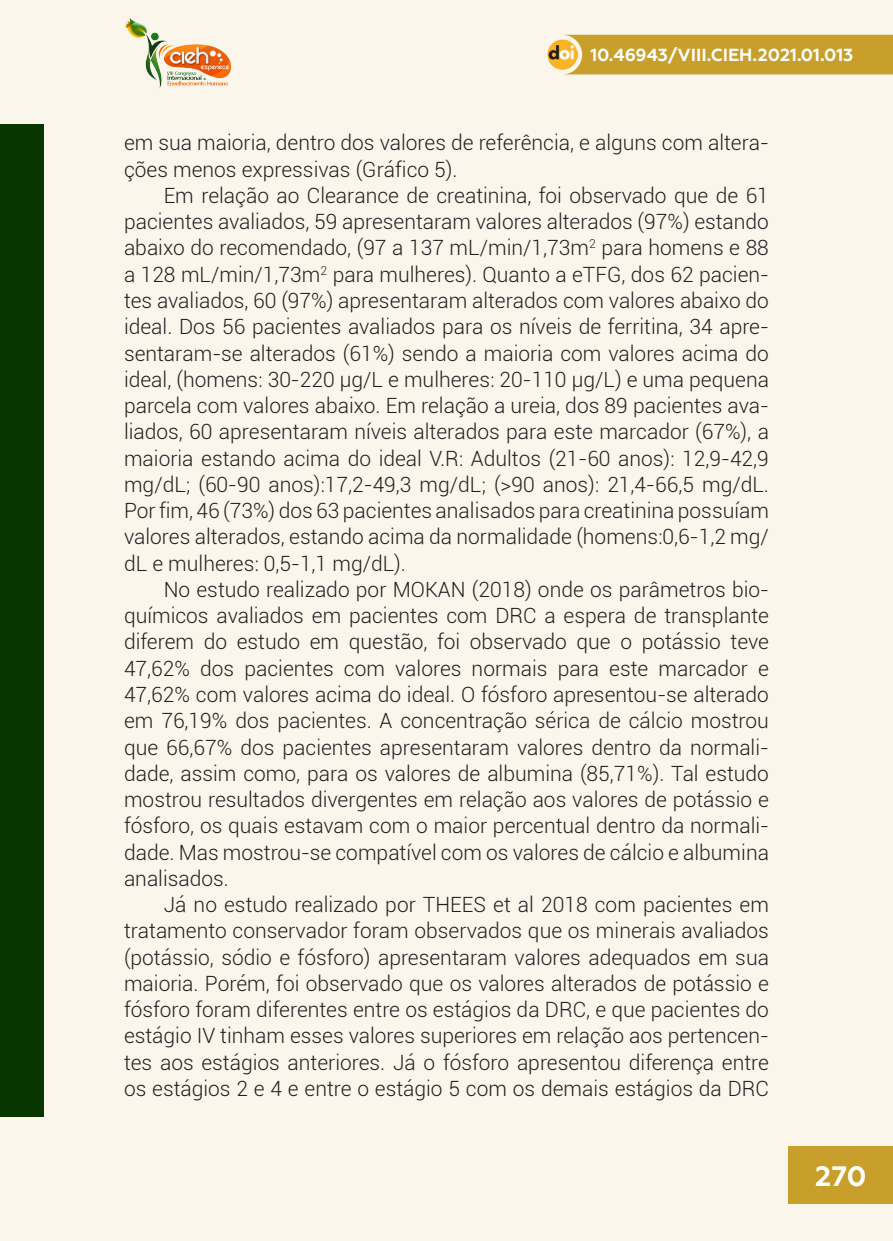
<style>
.page{position:relative;width:893px;height:1241px;background:#fff}
.page>*{position:absolute;margin:0;border:0;box-sizing:border-box;transform-origin:0 0}
.t1{font:700 28px "Geometria";color:#fff}
._7_CORPO{font:300 21px/26.2px "Roboto";color:#231f20;text-align:justify}
.t2{font:700 17.5px "Geometria";color:#fff}
</style>
<div class="page">
<div style="left:0;top:0;width:893px;height:1240px;background:#faf6ec"></div>
<div style="left:0;top:124px;width:44px;height:992px;background:#083600"></div>
<div style="left:562px;top:35px;width:331px;height:39px;background:#c89f2b"></div>
<img style="left:547px;top:40px;width:30px;height:29px">
<div style="left:789px;top:1145px;width:104px;height:58px;background:#c89f2b"></div>
<img style="left:125px;top:18px;width:107px;height:71px">
<p class="t2" style="left:590px;top:45px;width:264px">10.46943/VIII.CIEH.2021.01.013</p>
<p class="_7_CORPO" style="left:124px;top:129px;width:646px">em sua maioria, dentro dos valores de referência, e alguns com altera&shy;ções menos expressivas (Gráfico 5).</p>
<p class="_7_CORPO" style="left:124px;top:181px;width:646px;text-indent:40px">Em relação ao Clearance de creatinina, foi observado que de 61 pacientes avaliados, 59 apresentaram valores alterados (97%) estando abaixo do recomendado, (97 a 137 mL/min/1,73m<sup>2</sup> para homens e 88 a 128 mL/min/1,73m<sup>2</sup> para mulheres). Quanto a eTFG, dos 62 pacien&shy;tes avaliados, 60 (97%) apresentaram alterados com valores abaixo do ideal. Dos 56 pacientes avaliados para os níveis de ferritina, 34 apre&shy;sentaram-se alterados (61%) sendo a maioria com valores acima do ideal, (homens: 30-220 µg/L e mulheres: 20-110 µg/L) e uma pequena parcela com valores abaixo. Em relação a ureia, dos 89 pacientes ava&shy;liados, 60 apresentaram níveis alterados para este marcador (67%), a maioria estando acima do ideal V.R: Adultos (21-60 anos): 12,9-42,9 mg/dL; (60-90 anos):17,2-49,3 mg/dL; (&gt;90 anos): 21,4-66,5 mg/dL.<br>Por fim, 46 (73%) dos 63 pacientes analisados para creatinina possuíam valores alterados, estando acima da normalidade (homens:0,6-1,2 mg/ dL e mulheres: 0,5-1,1 mg/dL).</p>
<p class="_7_CORPO" style="left:124px;top:575px;width:646px;text-indent:40px">No estudo realizado por MOKAN (2018) onde os parâmetros bio&shy;químicos avaliados em pacientes com DRC a espera de transplante diferem do estudo em questão, foi observado que o potássio teve 47,62% dos pacientes com valores normais para este marcador e 47,62% com valores acima do ideal. O fósforo apresentou-se alterado em 76,19% dos pacientes. A concentração sérica de cálcio mostrou que 66,67% dos pacientes apresentaram valores dentro da normali&shy;dade, assim como, para os valores de albumina (85,71%). Tal estudo mostrou resultados divergentes em relação aos valores de potássio e fósforo, os quais estavam com o maior percentual dentro da normali&shy;dade. Mas mostrou-se compatível com os valores de cálcio e albumina analisados.</p>
<p class="_7_CORPO" style="left:124px;top:890px;width:646px;text-indent:40px">Já no estudo realizado por THEES et al 2018 com pacientes em tratamento conservador foram observados que os minerais avaliados (potássio, sódio e fósforo) apresentaram valores adequados em sua maioria. Porém, foi observado que os valores alterados de potássio e fósforo foram diferentes entre os estágios da DRC, e que pacientes do estágio IV tinham esses valores superiores em relação aos pertencen&shy;tes aos estágios anteriores. Já o fósforo apresentou diferença entre os estágios 2 e 4 e entre o estágio 5 com os demais estágios da DRC</p>
<h1 class="t1" style="left:815px;top:1158px;width:53px">270</h1>
</div>
